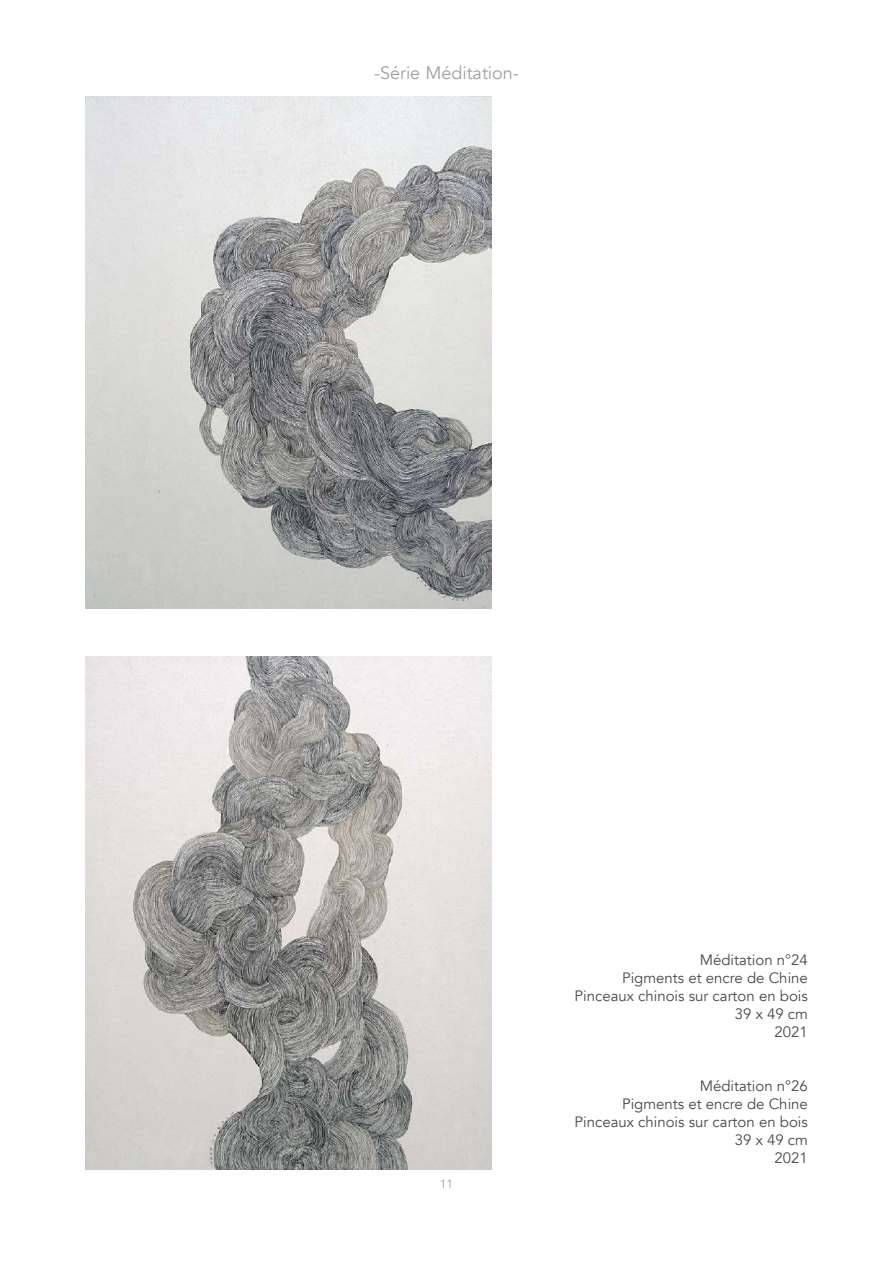
<style>
.page{position:relative;width:893px;height:1263px;background:#fff}
.page>*{position:absolute;margin:0;border:0;box-sizing:border-box;transform-origin:0 0}
.t1{font:18px "Avenir";color:#9fa0a0}
.t2{font:15px/18px "Avenir";color:#4c4948;text-align:right}
.t3{font:12px "Avenir";color:#9fa0a0}
</style>
<div class="page">
<img style="left:85px;top:96px;width:407px;height:513px">
<img style="left:85px;top:656px;width:407px;height:513px">
<p class="t1" style="left:374px;top:62px;width:146px">-Série Méditation-</p>
<p class="t3" style="left:440px;top:1177px;width:15px">11</p>
<p class="t2" style="left:575px;top:951px;width:235px">Méditation n°24<br>Pigments et encre de Chine<br>Pinceaux chinois sur carton en bois<br>39 x 49 cm<br>2021</p>
<p class="t2" style="left:575px;top:1077px;width:235px">Méditation n°26<br>Pigments et encre de Chine<br>Pinceaux chinois sur carton en bois<br>39 x 49 cm<br>2021</p>
</div>
